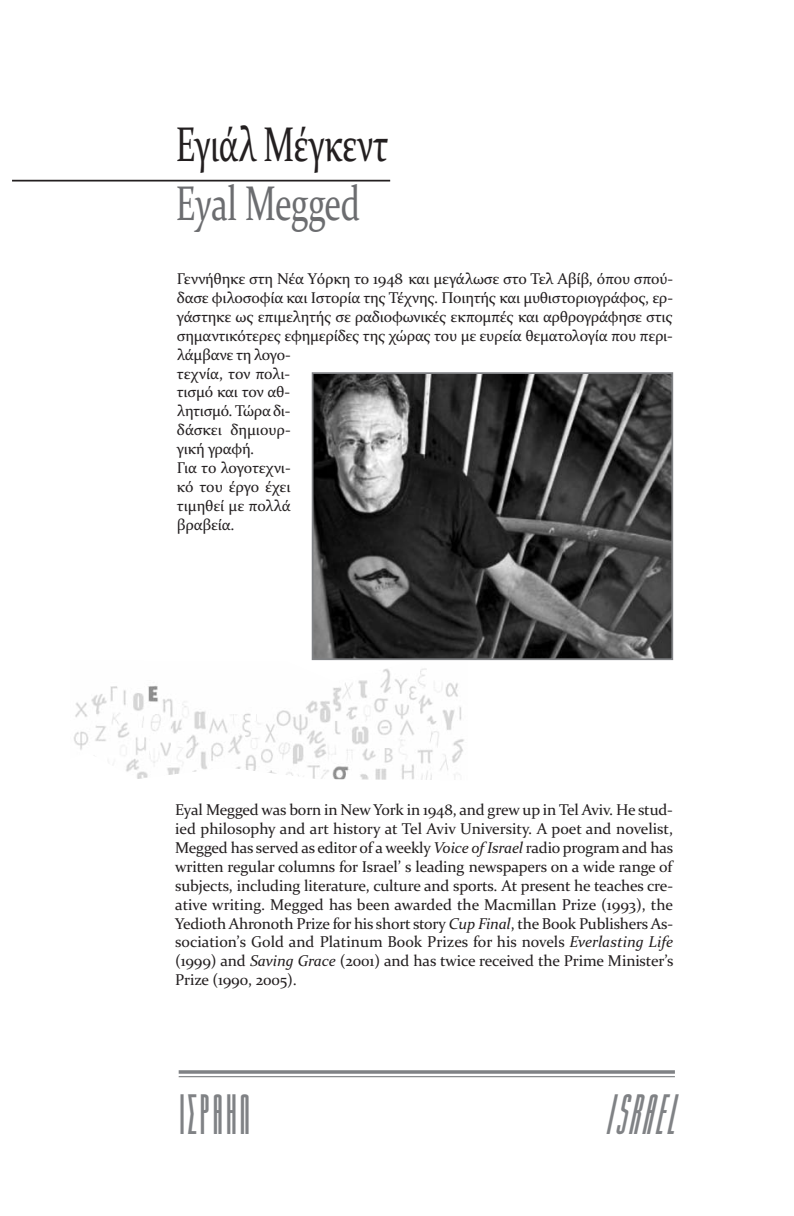
<style>
.page{position:relative;width:794px;height:1216px;background:#fff}
.page>*{position:absolute;margin:0;border:0;box-sizing:border-box;transform-origin:0 0}
.t1{font:49px/58.8px "Constantia";letter-spacing:-.01em;color:#231f20;scale:.7 1}
.t2{font:700 49px "CF Anteus Greek";letter-spacing:.05em;color:#808285}
.t3{font:italic 700 49px "CF Anteus Greek";color:#808285}
.t4{font:15.75px/18.9px "Constantia";letter-spacing:-.01em;color:#231f20}
.s1{color:#6c6d70}
.s2{font-style:italic;color:#6c6d70}
.s3{font-style:italic}
</style>
<div class="page">
<hr style="left:179px;top:1070px;width:496px;height:3px;background:#808285">
<hr style="left:179px;top:1076px;width:496px;height:1px;background:#808285">
<hr style="left:12px;top:180px;width:378px;height:1px;background:#231f20">
<img style="left:74px;top:660px;width:393px;height:120px">
<img style="left:315px;top:375px;width:355px;height:282px">
<div style="left:312px;top:372px;width:361px;height:288px;border:2px solid #808285"></div>
<h1 class="t1" style="left:176px;top:115px;width:305px">Εγιάλ Μέγκεντ<br><span class="s1">E</span><span class="s2">y</span><span class="s1">al Megged</span></h1>
<p class="t4" style="left:177px;top:269px;width:498px">Γεννήθηκε στη Νέα Υόρκη το 1948 και μεγάλωσε στο Τελ Αβίβ, όπου σπού&shy;δασε φιλοσοφία και Ιστορία της Τέχνης. Ποιητής και μυθιστοριογράφος, ερ&shy;γάστηκε ως επιμελητής σε ραδιοφωνικές εκπομπές και αρθρογράφησε στις σημαντικότερες εφημερίδες της χώρας του με ευρεία θεματολογία που περι&shy;λάμβανε τη λογο-<br>τεχνία, τον πολι-<br>τισμό και τον αθ-<br>λητισμό. Τώρα δι-<br>δάσκει δημιουρ-<br>γική γραφή.<br>Για το λογοτεχνι-<br>κό του έργο έχει<br>τιμηθεί με πολλά<br>βραβεία.</p>
<p class="t4" style="left:175px;top:800px;width:500px;text-align:justify">Eyal Megged was born in New York in 1948, and grew up in Tel Aviv. He stud&shy;ied philosophy and art history at Tel Aviv University. A poet and novelist, Megged has served as editor of a weekly <span class="s3">Voice of Israel</span> radio program and has written regular columns for Israel’ s leading newspapers on a wide range of subjects, including literature, culture and sports. At present he teaches cre&shy;ative writing. Megged has been awarded the Macmillan Prize (1993), the Yedioth Ahronoth Prize for his short story <span class="s3">Cup Final</span>, the Book Publishers As&shy;sociation’s Gold and Platinum Book Prizes for his novels <span class="s3">Everlasting Life </span>(1999) and <span class="s3">Saving Grace</span> (2001) and has twice received the Prime Minister’s Prize (1990, 2005).</p>
<h1 class="t2" style="left:179px;top:1089px;width:73px">ΙΣΡΑΗΛ</h1>
<h1 class="t3" style="left:605px;top:1089px;width:82px">ISRAEL</h1>
</div>
